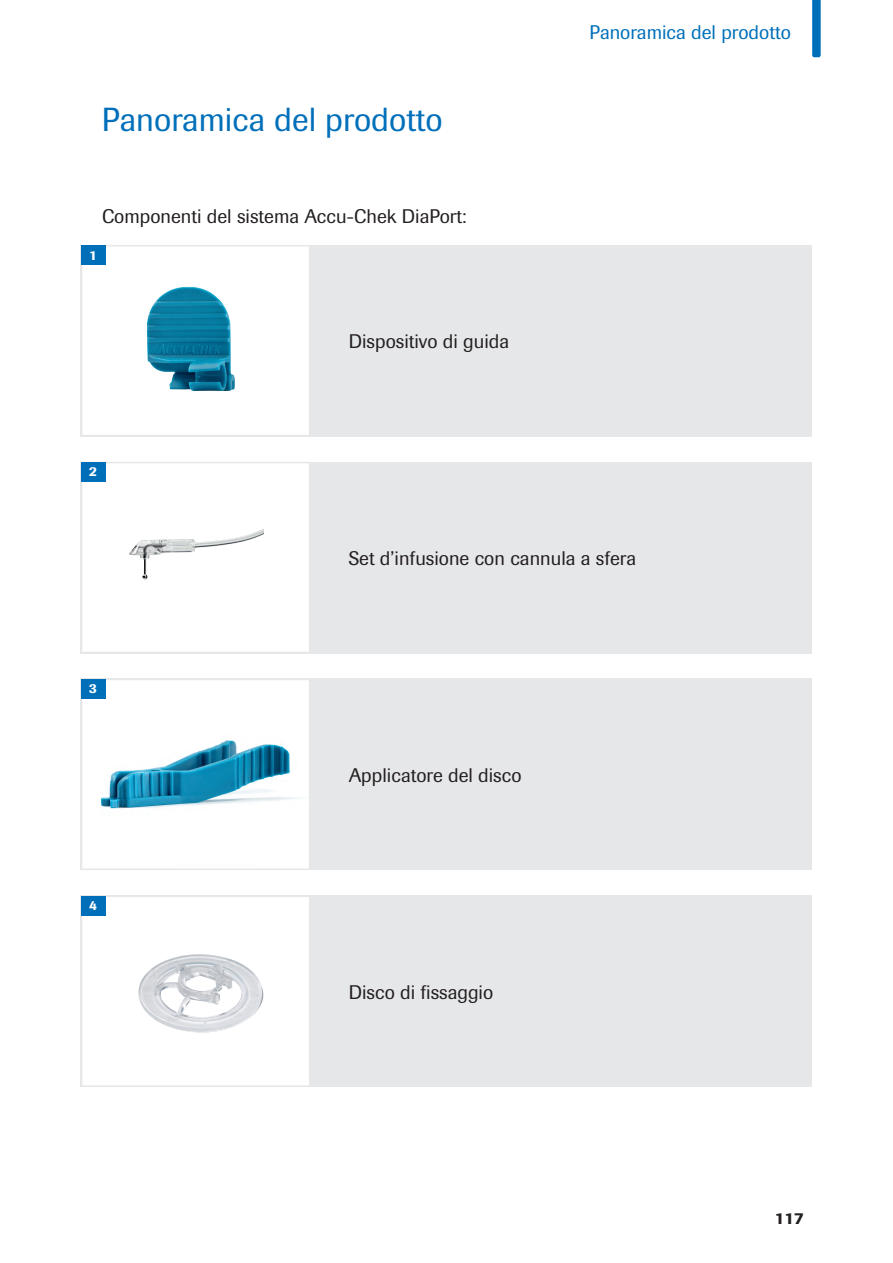
<style>
.page{position:relative;width:893px;height:1263px;background:#fff}
.page>*{position:absolute;margin:0;border:0;box-sizing:border-box;transform-origin:0 0}
.t1{font:33px "Imago Pro";color:#006fba}
.t2{font:19.5px "Imago Pro";color:#231f20}
.t3{font:19.5px "Imago Pro";color:#006fba}
.t4{font:500 16.5px "Imago Pro";color:#231f20}
.t5{font:500 13.5px "Imago Pro";color:#fff}
</style>
<div class="page">
<svg style="left:812px;top:0;width:9px;height:57px"></svg>
<div style="left:311px;top:245px;width:501px;height:191px;background:#e6e7e9"></div>
<svg style="left:80px;top:245px;width:231px;height:192px"></svg>
<div style="left:81px;top:245px;width:24px;height:20px;background:#006fba"></div>
<div style="left:311px;top:462px;width:501px;height:191px;background:#e6e7e9"></div>
<svg style="left:80px;top:462px;width:231px;height:192px"></svg>
<div style="left:81px;top:462px;width:24px;height:20px;background:#006fba"></div>
<div style="left:311px;top:679px;width:501px;height:191px;background:#e6e7e9"></div>
<svg style="left:80px;top:678px;width:231px;height:192px"></svg>
<div style="left:81px;top:679px;width:24px;height:20px;background:#006fba"></div>
<div style="left:311px;top:895px;width:501px;height:192px;background:#e6e7e9"></div>
<svg style="left:80px;top:895px;width:231px;height:192px"></svg>
<div style="left:81px;top:895px;width:24px;height:20px;background:#006fba"></div>
<h1 class="t1" style="left:102px;top:98px;width:342px">Panoramica del prodotto</h1>
<p class="t2" style="left:102px;top:204px;width:366px">Componenti del sistema Accu-Chek DiaPort:</p>
<p class="t5" style="left:89px;top:246px;width:9px">1</p>
<p class="t2" style="left:349px;top:328px;width:162px">Dispositivo di guida</p>
<p class="t5" style="left:89px;top:463px;width:9px">2</p>
<p class="t3" style="left:590px;top:19px;width:203px">Panoramica del prodotto</p>
<p class="t5" style="left:89px;top:680px;width:9px">3</p>
<p class="t5" style="left:89px;top:897px;width:9px">4</p>
<p class="t2" style="left:349px;top:545px;width:289px">Set d’infusione con cannula a sfera</p>
<p class="t2" style="left:349px;top:762px;width:174px">Applicatore del disco</p>
<p class="t2" style="left:349px;top:979px;width:146px">Disco di fissaggio</p>
<p class="t4" style="left:775px;top:1208px;width:30px">117</p>
</div>
